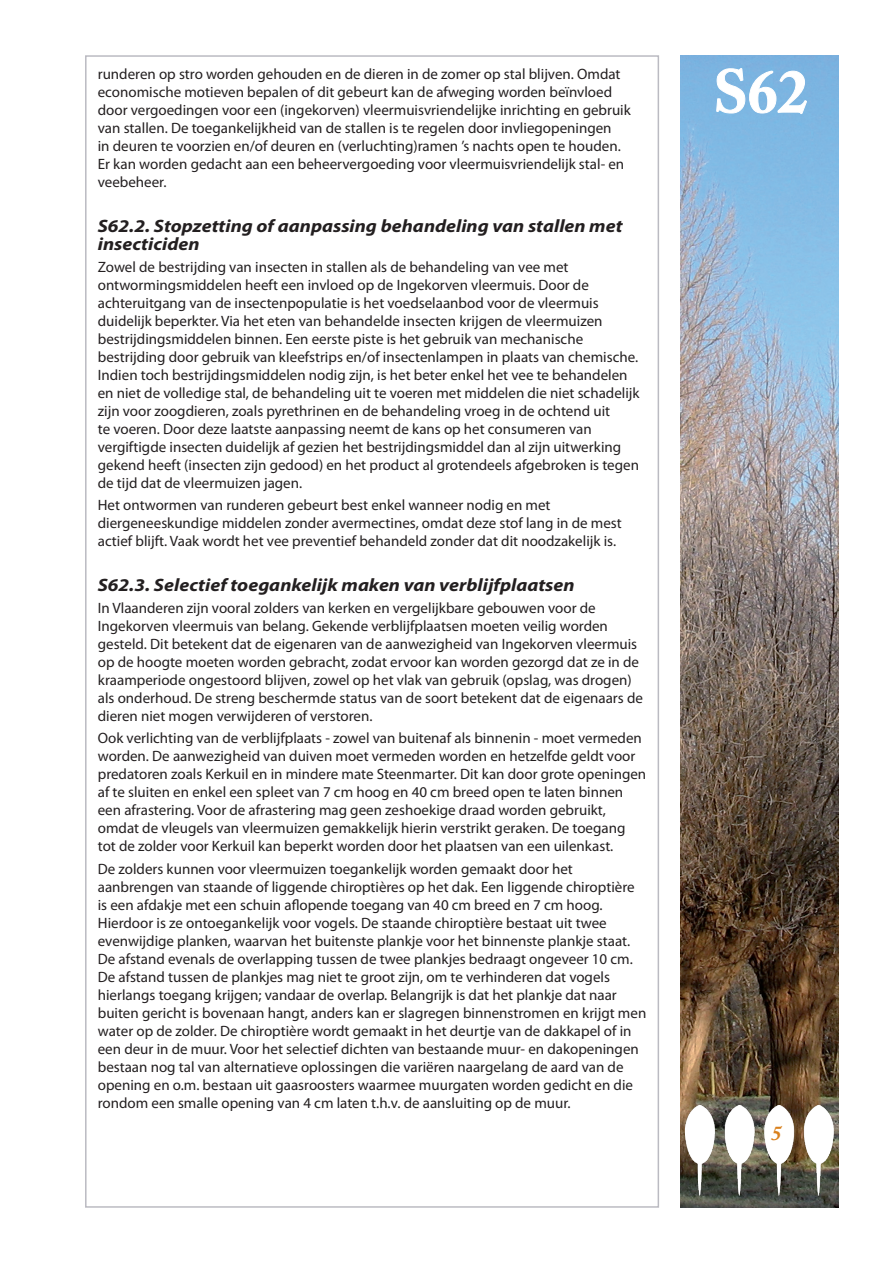
<style>
.page{position:relative;width:893px;height:1263px;background:#fff}
.page>*{position:absolute;margin:0;border:0;box-sizing:border-box;transform-origin:0 0}
.t1{font:700 60px "Adobe Caslon Pro";color:#fff}
.SOORT_B{font:italic 700 21px "Adobe Caslon Pro";color:#d9811e}
.soort2{font:italic 700 18px/18px "Myriad Pro";color:#231f20;scale:1.1 1}
.soort2-2{font:15px/18px "Myriad Pro";color:#231f20}
</style>
<div class="page">
<img style="left:680px;top:55px;width:159px;height:1153px">
<svg style="left:716px;top:68px;width:91px;height:46px;background:#8ebee5"></svg>
<img style="left:685px;top:1105px;width:149px;height:90px">
<p class="soort2-2" style="left:98px;top:65px;width:534px">runderen op stro worden gehouden en de dieren in de zomer op stal blijven. Omdat economische motieven bepalen of dit gebeurt kan de afweging worden beïnvloed door vergoedingen voor een (ingekorven) vleermuisvriendelijke inrichting en gebruik van stallen. De toegankelijkheid van de stallen is te regelen door invliegopeningen<br>in deuren te voorzien en/of deuren en (verluchting)ramen ’s nachts open te houden.<br>Er kan worden gedacht aan een beheervergoeding voor vleermuisvriendelijk stal- en veebeheer.</p>
<p class="soort2" style="left:98px;top:216px;width:479px">S62.2. Stopzetting of aanpassing behandeling van stallen met insecticiden</p>
<p class="soort2-2" style="left:98px;top:258px;width:543px">Zowel de bestrijding van insecten in stallen als de behandeling van vee met ontwormingsmiddelen heeft een invloed op de Ingekorven vleermuis. Door de achteruitgang van de insectenpopulatie is het voedselaanbod voor de vleermuis duidelijk beperkter. Via het eten van behandelde insecten krijgen de vleermuizen bestrijdingsmiddelen binnen. Een eerste piste is het gebruik van mechanische bestrijding door gebruik van kleefstrips en/of insectenlampen in plaats van chemische.<br>Indien toch bestrijdingsmiddelen nodig zijn, is het beter enkel het vee te behandelen en niet de volledige stal, de behandeling uit te voeren met middelen die niet schadelijk zijn voor zoogdieren, zoals pyrethrinen en de behandeling vroeg in de ochtend uit<br>te voeren. Door deze laatste aanpassing neemt de kans op het consumeren van vergiftigde insecten duidelijk af gezien het bestrijdingsmiddel dan al zijn uitwerking gekend heeft (insecten zijn gedood) en het product al grotendeels afgebroken is tegen de tijd dat de vleermuizen jagen.</p>
<p class="soort2-2" style="left:98px;top:496px;width:525px">Het ontwormen van runderen gebeurt best enkel wanneer nodig en met diergeneeskundige middelen zonder avermectines, omdat deze stof lang in de mest actief blijft. Vaak wordt het vee preventief behandeld zonder dat dit noodzakelijk is.</p>
<p class="soort2" style="left:98px;top:575px;width:435px">S62.3. Selectief toegankelijk maken van verblijfplaatsen</p>
<p class="soort2-2" style="left:98px;top:599px;width:547px">In Vlaanderen zijn vooral zolders van kerken en vergelijkbare gebouwen voor de Ingekorven vleermuis van belang. Gekende verblijfplaatsen moeten veilig worden gesteld. Dit betekent dat de eigenaren van de aanwezigheid van Ingekorven vleermuis op de hoogte moeten worden gebracht, zodat ervoor kan worden gezorgd dat ze in de kraamperiode ongestoord blijven, zowel op het vlak van gebruik (opslag, was drogen) als onderhoud. De streng beschermde status van de soort betekent dat de eigenaars de dieren niet mogen verwijderen of verstoren.</p>
<p class="soort2-2" style="left:98px;top:729px;width:550px">Ook verlichting van de verblijfplaats - zowel van buitenaf als binnenin - moet vermeden worden. De aanwezigheid van duiven moet vermeden worden en hetzelfde geldt voor predatoren zoals Kerkuil en in mindere mate Steenmarter. Dit kan door grote openingen af te sluiten en enkel een spleet van 7 cm hoog en 40 cm breed open te laten binnen een afrastering. Voor de afrastering mag geen zeshoekige draad worden gebruikt, omdat de vleugels van vleermuizen gemakkelijk hierin verstrikt geraken. De toegang tot de zolder voor Kerkuil kan beperkt worden door het plaatsen van een uilenkast.</p>
<p class="soort2-2" style="left:98px;top:859px;width:550px">De zolders kunnen voor vleermuizen toegankelijk worden gemaakt door het aanbrengen van staande of liggende chiroptières op het dak. Een liggende chiroptière is een afdakje met een schuin aflopende toegang van 40 cm breed en 7 cm hoog.<br>Hierdoor is ze ontoegankelijk voor vogels. De staande chiroptière bestaat uit twee evenwijdige planken, waarvan het buitenste plankje voor het binnenste plankje staat.<br>De afstand evenals de overlapping tussen de twee plankjes bedraagt ongeveer 10 cm.<br>De afstand tussen de plankjes mag niet te groot zijn, om te verhinderen dat vogels hierlangs toegang krijgen; vandaar de overlap. Belangrijk is dat het plankje dat naar buiten gericht is bovenaan hangt, anders kan er slagregen binnenstromen en krijgt men water op de zolder. De chiroptière wordt gemaakt in het deurtje van de dakkapel of in een deur in de muur. Voor het selectief dichten van bestaande muur- en dakopeningen bestaan nog tal van alternatieve oplossingen die variëren naargelang de aard van de opening en o.m. bestaan uit gaasroosters waarmee muurgaten worden gedicht en die rondom een smalle opening van 4 cm laten t.h.v. de aansluiting op de muur.</p>
<h1 class="t1" style="left:713px;top:56px;width:96px">S62</h1>
<p class="SOORT_B" style="left:771px;top:1120px;width:12px">5</p>
</div>
